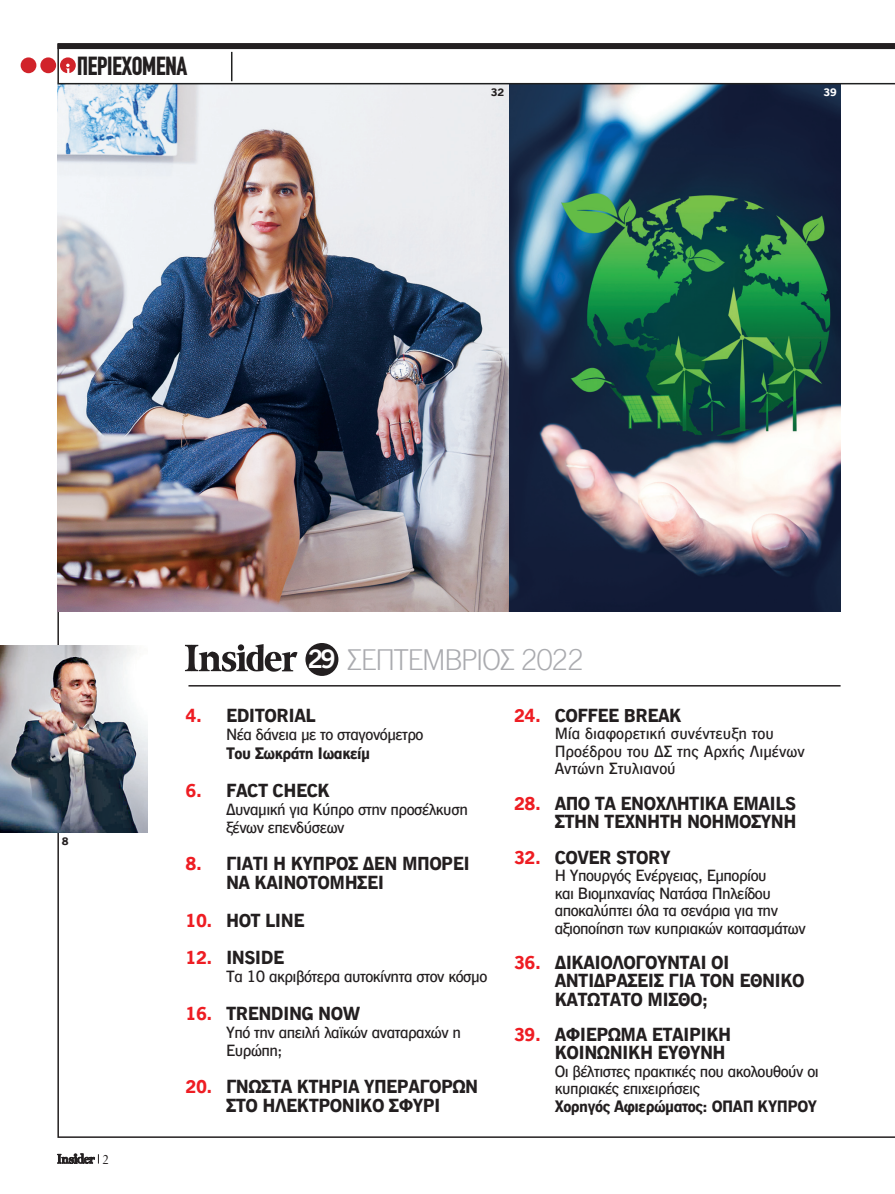
<style>
.page{position:relative;width:895px;height:1194px;background:#fff}
.page>*{position:absolute;margin:0;border:0;box-sizing:border-box;transform-origin:0 0}
.t1{font:300 28.8px "C Dsans 01";letter-spacing:-.06em;color:#aaabaf}
.t2{font:700 25.8px "CF Din Condensed";letter-spacing:-.01em;color:#231f20}
.t3{font:700 18px/18.1px "C Dsans 05";letter-spacing:-.03em;color:#231f20}
.t4{font:500 15.75px/17.4px "C Dsans 03";letter-spacing:-.03em;color:#231f20}
.t5{font:500 15.75px/17.4px "C Dsans 03";color:#231f20}
.t6{font:15.3px "Perpetua";color:#231f20}
.t7{font:700 10.5px "C Dsans 05";color:#231f20;scale:1.07 1}
.t8{font:700 10.5px "C Dsans 05";color:#fff;scale:1.07 1}
.s1{font-family:"C Dsans 04";font-weight:600;font-size:25.5px;color:#fff}
.s2{color:#ee1d23}
.s3{font-family:"C Dsans 05";font-weight:700}
</style>
<div class="page">
<img style="left:57px;top:49px;width:837px;height:1088px">
<div style="left:57px;top:43px;width:837px;height:6px;background:#231f20"></div>
<img style="left:0;top:645px;width:148px;height:187px">
<svg style="left:185px;top:644px;width:112px;height:27px"></svg>
<div style="left:305px;top:643px;width:33px;height:33px;background:#231f20;border-radius:50%"></div>
<hr style="left:188px;top:685px;width:652px;height:1px;background:#231f20">
<div style="left:21px;top:57px;width:15px;height:16px;background:#d1232a;border-radius:50%"></div>
<div style="left:40px;top:57px;width:16px;height:16px;background:#d1232a;border-radius:50%"></div>
<svg style="left:60px;top:57px;width:16px;height:16px"></svg>
<svg style="left:57px;top:1153px;width:42px;height:10px"></svg>
<svg style="left:231px;top:52px;width:1px;height:29px"></svg>
<hr style="left:57px;top:83px;width:837px;height:1px;background:#1f2020">
<p class="t2" style="left:77px;top:56px;width:112px">ΠΕΡΙΕΧΟΜΕΝΑ</p>
<p class="t7" style="left:490px;top:88px;width:14px">32</p>
<p class="t8" style="left:823px;top:88px;width:14px">39</p>
<p class="t7" style="left:62px;top:836px;width:8px">8</p>
<p class="t6" style="left:102px;top:1151px;width:9px">2</p>
<p class="t1" style="left:308px;top:648px;width:278px"><span class="s1">29</span> ΣΕΠΤΕΜΒΡΙΟΣ 2022</p>
<p class="t3" style="left:185px;top:708px;width:131px"><span class="s2">4.</span> EDITORIAL</p>
<p class="t4" style="left:226px;top:726px;width:199px;line-height:19px">Νέα δάνεια με το σταγονόμετρο<br><span class="s3">Tου Σωκράτη Ιωακείμ</span></p>
<p class="t3" style="left:185px;top:782px;width:146px"><span class="s2">6.</span> FACT CHECK</p>
<p class="t4" style="left:226px;top:801px;width:243px;line-height:18.3px">∆υναμική για Κύπρο στην προσέλκυση ξένων επενδύσεων</p>
<p class="t3" style="left:226px;top:856px;width:245px;line-height:19px;text-indent:-40px"><span class="s2">8.</span> ΓΙΑΤΙ Η ΚΥΠΡΟΣ ∆ΕΝ ΜΠΟΡΕΙ<br>ΝΑ ΚΑΙΝΟΤΟΜΗΣΕΙ</p>
<p class="t3" style="left:185px;top:912px;width:121px"><span class="s2">10.</span> ΗΟΤ LINE</p>
<p class="t3" style="left:185px;top:950px;width:100px"><span class="s2">12.</span> INSIDE</p>
<p class="t4" style="left:226px;top:969px;width:262px">Tα 10 ακριβότερα αυτοκίνητα στον κόσμο</p>
<p class="t3" style="left:185px;top:1005px;width:176px"><span class="s2">16.</span> TRENDING NOW</p>
<p class="t4" style="left:226px;top:1024px;width:236px;line-height:18.3px">Υπό την απειλή λαϊκών αναταραχών η<br>Ευρώπη;</p>
<p class="t3" style="left:185px;top:1079px;width:294px;line-height:19px;text-align:center"><span class="s2">20.</span> ΓΝΩΣΤΑ ΚΤΗΡΙΑ ΥΠΕΡΑΓΟΡΩΝ<br>ΣΤΟ ΗΛΕΚΤΡΟΝΙΚΟ ΣΦΥΡΙ</p>
<p class="t3" style="left:514px;top:708px;width:169px"><span class="s2">24.</span> COFFEE BREAK</p>
<p class="t5" style="left:554px;top:726px;width:251px">Μία διαφορετική συνέντευξη του<br>Προέδρου του ∆Σ της Αρχής Λιμένων<br>Αντώνη Στυλιανού</p>
<p class="t3" style="left:514px;top:796px;width:284px;text-align:right"><span class="s2">28.</span> ΑΠΟ ΤΑ ΕΝΟΧΛΗΤΙΚΑ EMAILS<br>ΣΤΗΝ ΤΕΧΝΗΤΗ ΝΟΗΜΟΣΥΝΗ</p>
<p class="t3" style="left:514px;top:850px;width:158px"><span class="s2">32.</span> COVER STORY</p>
<p class="t4" style="left:554px;top:868px;width:252px">Η Υπουργός Ενέργειας, Εμπορίου<br>και Βιομηχανίας Νατάσα Πηλείδου αποκαλύπτει όλα τα σενάρια για την αξιοποίηση των κυπριακών κοιτασμάτων</p>
<p class="t3" style="left:554px;top:955px;width:251px;text-indent:-41px"><span class="s2">36.</span> ∆ΙΚΑΙΟΛΟΓΟΥΝΤΑΙ ΟΙ<br>ΑΝΤΙ∆ΡΑΣΕΙΣ ΓΙΑ ΤΟΝ ΕΘΝΙΚΟ<br>ΚΑΤΩΤΑΤΟ ΜΙΣΘΟ;</p>
<p class="t3" style="left:554px;top:1027px;width:178px;text-indent:-41px"><span class="s2">39.</span> ΑΦΙΕΡΩΜΑ ΕΤΑΙΡΙΚΗ<br>ΚΟΙΝΩΝΙΚΗ ΕΥΘΥΝΗ</p>
<p class="t4" style="left:554px;top:1063px;width:265px;line-height:17.9px">Oι βέλτιστες πρακτικές που ακολουθούν οι κυπριακές επιχειρήσεις<br><span class="s3">Χορηγός Αφιερώματος: ΟΠΑΠ ΚΥΠΡΟΥ</span></p>
</div>
